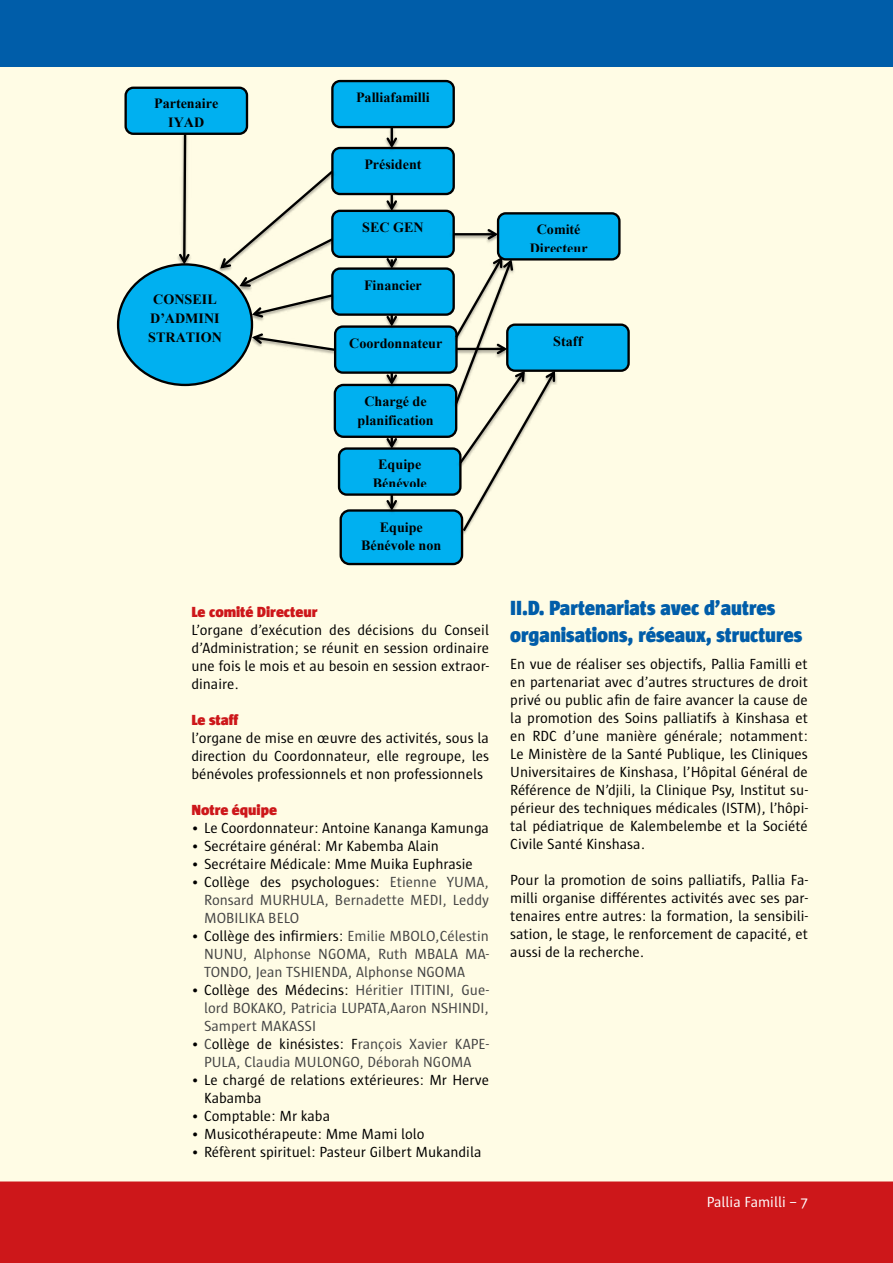
<style>
.page{position:relative;width:893px;height:1263px;background:#fff}
.page>*{position:absolute;margin:0;border:0;box-sizing:border-box;transform-origin:0 0}
.t1{font:900 21px/27px "Sun";color:#005da9;scale:.93 1}
.t2{font:15px/18px "Sun";color:#000;text-align:justify}
.t3{font:15px/18px "Sun";color:#444;text-align:justify}
.t4{font:900 15px "Sun";color:#cd171a}
.t5{font:15px "Sun";color:#fff}
.t6{font:700 14.1px/18.6px "Times New Roman";color:#000;text-align:center}
.s1{color:#000}
</style>
<div class="page">
<div style="left:0;top:27px;width:893px;height:1172px;background:#fffce5"></div>
<div style="left:0;top:0;width:893px;height:67px;background:#005da9"></div>
<div style="left:0;top:1182px;width:893px;height:81px;background:#cd171a"></div>
<div style="left:334px;top:325px;width:124px;height:49px;background:#00b0f0;border:2px solid #000;border-radius:8px"></div>
<svg style="left:384px;top:195px;width:15px;height:15px"></svg>
<img style="left:377px;top:258px;width:29px;height:1px">
<svg style="left:384px;top:258px;width:15px;height:9px"></svg>
<div style="left:124px;top:87px;width:124px;height:48px;background:#00b0f0;border:2px solid #000;border-radius:8px"></div>
<div style="left:331px;top:147px;width:124px;height:48px;background:#00b0f0;border:2px solid #000;border-radius:8px"></div>
<div style="left:331px;top:80px;width:124px;height:48px;background:#00b0f0;border:2px solid #000;border-radius:8px"></div>
<img style="left:170px;top:132px;width:29px;height:132px">
<svg style="left:177px;top:132px;width:15px;height:131px"></svg>
<img style="left:377px;top:125px;width:29px;height:25px">
<svg style="left:384px;top:127px;width:15px;height:23px"></svg>
<svg style="left:386px;top:438px;width:13px;height:9px"></svg>
<div style="left:338px;top:447px;width:124px;height:49px;background:#00b0f0;border:2px solid #000;border-radius:8px"></div>
<div style="left:340px;top:509px;width:123px;height:56px;background:#00b0f0;border:2px solid #000;border-radius:9px"></div>
<div style="left:497px;top:212px;width:124px;height:49px;background:#00b0f0;border:2px solid #000;border-radius:8px"></div>
<div style="left:334px;top:384px;width:123px;height:54px;background:#00b0f0;border:2px solid #000;border-radius:9px"></div>
<div style="left:331px;top:267px;width:124px;height:49px;background:#00b0f0;border:2px solid #000;border-radius:8px"></div>
<div style="left:331px;top:210px;width:124px;height:48px;background:#00b0f0;border:2px solid #000;border-radius:8px"></div>
<div style="left:118px;top:264px;width:134px;height:121px;background:#00b0f0;border-radius:50%"></div>
<div style="left:506px;top:323px;width:124px;height:49px;background:#00b0f0;border:2px solid #000;border-radius:8px"></div>
<img style="left:377px;top:313px;width:29px;height:15px">
<svg style="left:384px;top:314px;width:15px;height:15px"></svg>
<img style="left:377px;top:371px;width:29px;height:16px">
<svg style="left:384px;top:372px;width:15px;height:15px"></svg>
<img style="left:250px;top:312px;width:87px;height:13px">
<svg style="left:218px;top:168px;width:118px;height:151px"></svg>
<img style="left:452px;top:222px;width:48px;height:22px">
<hr style="left:454px;top:233px;width:42px;height:2px;background:#000">
<svg style="left:485px;top:227px;width:15px;height:15px"></svg>
<img style="left:240px;top:325px;width:99px;height:32px">
<svg style="left:250px;top:331px;width:88px;height:21px"></svg>
<img style="left:451px;top:247px;width:49px;height:142px">
<svg style="left:453px;top:255px;width:104px;height:279px"></svg>
<img style="left:377px;top:493px;width:29px;height:19px">
<svg style="left:384px;top:495px;width:15px;height:18px"></svg>
<p class="t6" style="left:154px;top:94px;width:66px">Partenaire<br>IYAD</p>
<p class="t6" style="left:148px;top:289px;width:75px">CONSEIL<br>D’ADMINI<br>STRATION</p>
<p class="t6" style="left:356px;top:88px;width:75px">Palliafamilli</p>
<p class="t6" style="left:364px;top:155px;width:59px">Président</p>
<p class="t6" style="left:362px;top:218px;width:63px">SEC GEN</p>
<p class="t6" style="left:364px;top:275px;width:59px">Financier</p>
<p class="t6" style="left:349px;top:333px;width:95px">Coordonnateur</p>
<p class="t6" style="left:358px;top:391px;width:78px">Chargé de planification</p>
<p class="t6" style="left:373px;top:455px;width:56px">Equipe<br>Bénévole</p>
<p class="t6" style="left:361px;top:517px;width:82px">Equipe<br>Bénévole non</p>
<p class="t4" style="left:191px;top:603px;width:128px">Le comité Directeur</p>
<p class="t2" style="left:191px;top:621px;width:299px">L’organe d’exécution des décisions du Conseil d’Administration; se réunit en session ordinaire une fois le mois et au besoin en session extraor&shy;dinaire.</p>
<p class="t4" style="left:191px;top:711px;width:48px">Le staff</p>
<p class="t2" style="left:191px;top:729px;width:299px">l’organe de mise en œuvre des activités, sous la direction du Coordonnateur, elle regroupe, les bénévoles professionnels et non professionnels</p>
<p class="t4" style="left:191px;top:801px;width:87px">Notre équipe</p>
<p class="t2" style="left:191px;top:819px;width:299px">• Le Coordonnateur: Antoine Kananga Kamunga</p>
<p class="t2" style="left:191px;top:837px;width:249px">• Secrétaire général: Mr Kabemba Alain</p>
<p class="t2" style="left:191px;top:855px;width:283px">• Secrétaire Médicale: Mme Muika Euphrasie</p>
<p class="t3" style="left:204px;top:873px;width:286px;text-indent:-13px"><span class="s1">• Collège des psychologues:</span> Etienne YUMA, Ronsard MURHULA, Bernadette MEDI, Leddy MOBILIKA BELO</p>
<p class="t3" style="left:204px;top:927px;width:286px;text-indent:-13px"><span class="s1">• Collège des infirmiers:</span> Emilie MBOLO,Célestin NUNU, Alphonse NGOMA, Ruth MBALA MA-TONDO, Jean TSHIENDA, Alphonse NGOMA</p>
<p class="t3" style="left:204px;top:981px;width:286px;text-indent:-13px"><span class="s1">• Collège des Médecins:</span> Héritier ITITINI, Gue&shy;lord BOKAKO, Patricia LUPATA,Aaron NSHINDI, Sampert MAKASSI</p>
<p class="t3" style="left:191px;top:1035px;width:299px;text-align:center"><span class="s1">•</span> C<span class="s1">ollège de kinésistes: F</span>rançois Xavier KAPE-<br>PULA, Claudia MULONGO, Déborah NGOMA</p>
<p class="t2" style="left:204px;top:1071px;width:286px;text-indent:-13px">• Le chargé de relations extérieures: Mr Herve<br>Kabamba</p>
<p class="t2" style="left:191px;top:1107px;width:140px">• Comptable: Mr kaba</p>
<p class="t2" style="left:191px;top:1125px;width:235px">• Musicothérapeute: Mme Mami lolo</p>
<p class="t2" style="left:191px;top:1143px;width:292px">• Réfèrent spirituel: Pasteur Gilbert Mukandila</p>
<p class="t6" style="left:530px;top:220px;width:59px">Comité<br>Directeur</p>
<p class="t6" style="left:553px;top:331px;width:31px">Staff</p>
<h1 class="t1" style="left:510px;top:595px;width:316px">II.D. Partenariats avec d’autres organisations, réseaux, structures</h1>
<p class="t2" style="left:510px;top:655px;width:299px">En vue de réaliser ses objectifs, Pallia Familli et en partenariat avec d’autres structures de droit privé ou public afin de faire avancer la cause de la promotion des Soins palliatifs à Kinshasa et en RDC d’une manière générale; notamment:<br>Le Ministère de la Santé Publique, les Cliniques Universitaires de Kinshasa, l’Hôpital Général de Référence de N’djili, la Clinique Psy, Institut su&shy;périeur des techniques médicales (ISTM), l’hôpi&shy;tal pédiatrique de Kalembelembe et la Société Civile Santé Kinshasa.</p>
<p class="t2" style="left:510px;top:871px;width:299px">Pour la promotion de soins palliatifs, Pallia Fa&shy;milli organise différentes activités avec ses par&shy;tenaires entre autres: la formation, la sensibili&shy;sation, le stage, le renforcement de capacité, et aussi de la recherche.</p>
<p class="t5" style="left:707px;top:1194px;width:103px">Pallia Familli – 7</p>
</div>
